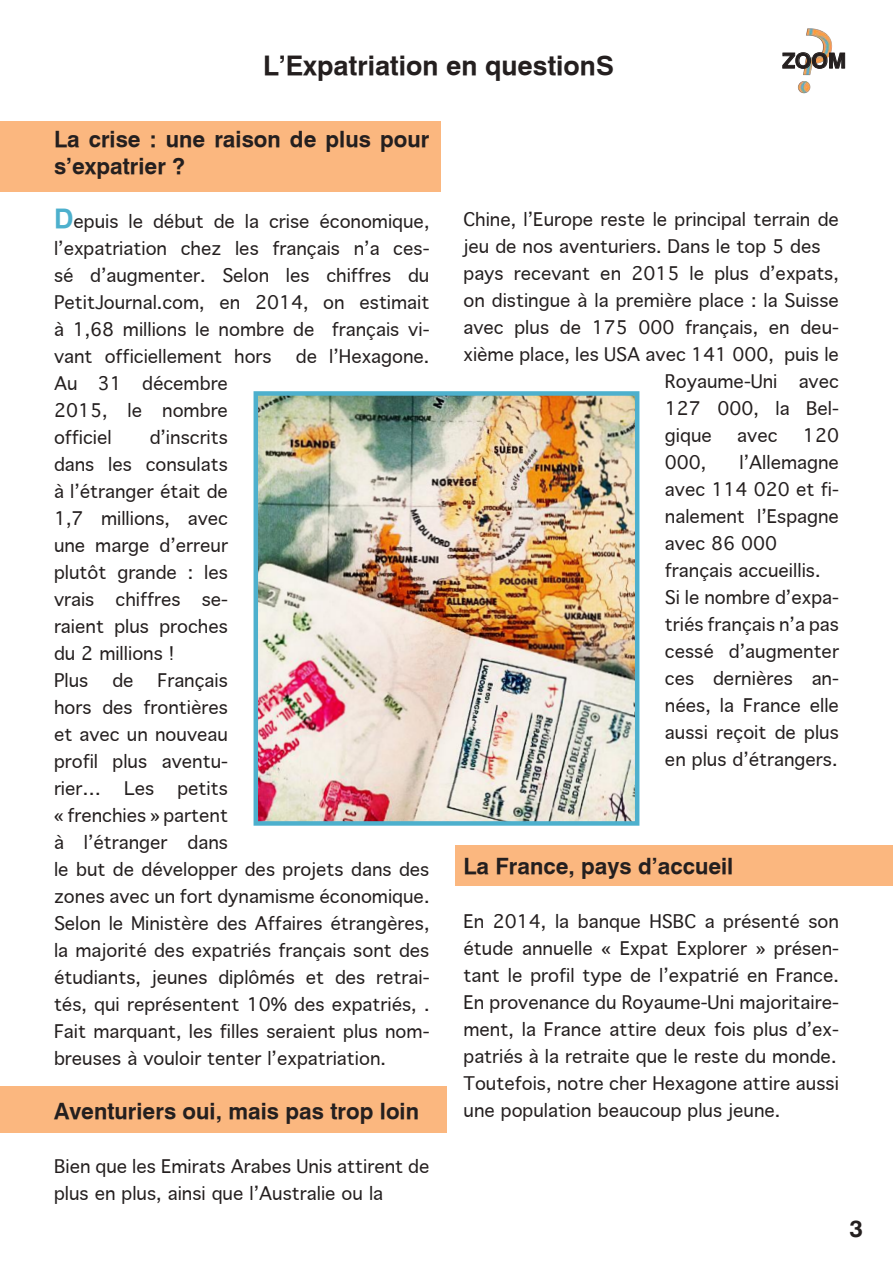
<style>
.page{position:relative;width:893px;height:1263px;background:#fff}
.page>*{position:absolute;margin:0;border:0;box-sizing:border-box;transform-origin:0 0}
.t1{font:700 27px "Geneva";color:#241f1f}
.t2{font:700 24px "Geneva";color:#241f1f}
.t3{font:700 22.5px/27px "Geneva";color:#241f1f}
.t4{font:700 21px "Geneva";color:#241f1f}
.t5{font:18px/27px "Geneva";color:#241f1f}
.s1{font-weight:700;font-size:27px;color:#4db0cd}
</style>
<div class="page">
<div style="left:0;top:1086px;width:446px;height:46px;background:#fbb77f"></div>
<img style="left:798px;top:28px;width:34px;height:66px">
<div style="left:455px;top:845px;width:438px;height:41px;background:#fbb77f"></div>
<div style="left:0;top:121px;width:441px;height:70px;background:#fbb77f"></div>
<img style="left:259px;top:396px;width:375px;height:425px">
<div style="left:254px;top:391px;width:385px;height:435px;border:4px solid #4db0cd"></div>
<svg style="left:782px;top:50px;width:63px;height:19px"></svg>
<h1 class="t1" style="left:263px;top:49px;width:352px">L’Expatriation en questionS</h1>
<p class="t4" style="left:782px;top:48px;width:65px">ZOOM</p>
<p class="t3" style="left:54px;top:125px;width:377px">La crise : une raison de plus pour s’expatrier ?</p>
<p class="t5" style="left:54px;top:208px;width:377px;text-align:justify"><span class="s1">D</span>epuis le début de la crise économique, l’expatriation chez les français n’a ces&shy;sé d’augmenter. Selon les chiffres du PetitJournal.com, en 2014, on estimait à 1,68 millions le nombre de français vi&shy;vant officiellement hors</p>
<p class="t5" style="left:296px;top:343px;width:135px">de l’Hexagone.</p>
<p class="t5" style="left:54px;top:370px;width:176px;text-align:justify">Au 31 décembre 2015, le nombre officiel</p>
<p class="t5" style="left:54px;top:424px;width:176px;text-indent:96px">d’inscrits dans les consulats à l’étranger était de<br>1,7 millions, avec une marge d’erreur plutôt grande : les vrais chiffres se&shy;raient plus proches du 2 millions !<br>Plus</p>
<p class="t5" style="left:112px;top:667px;width:23px">de</p>
<p class="t5" style="left:54px;top:667px;width:176px;text-align:justify;text-indent:103px">Français hors des frontières et avec un nouveau profil plus aventu&shy;rier…</p>
<p class="t5" style="left:54px;top:775px;width:377px;text-indent:123px">petits<br>« frenchies » partent<br>à l’étranger dans<br>le but de développer des projets dans des zones avec un fort dynamisme économique.<br>Selon le Ministère des Affaires étrangères, la majorité des expatriés français sont des étudiants, jeunes diplômés et des retrai&shy;tés, qui représentent 10% des expatriés, .<br>Fait marquant, les filles seraient plus nom&shy;breuses à vouloir tenter l’expatriation.</p>
<p class="t3" style="left:54px;top:1097px;width:367px">Aventuriers oui, mais pas trop loin</p>
<p class="t5" style="left:54px;top:1153px;width:377px">Bien que les Emirats Arabes Unis attirent de plus en plus, ainsi que l’Australie ou la</p>
<p class="t5" style="left:124px;top:775px;width:32px">Les</p>
<p class="t5" style="left:463px;top:206px;width:377px">Chine, l’Europe reste le principal terrain de</p>
<p class="t5" style="left:463px;top:233px;width:359px">jeu de nos aventuriers. Dans le top 5 des</p>
<p class="t5" style="left:463px;top:260px;width:377px">pays recevant en 2015 le plus d’expats,</p>
<p class="t5" style="left:463px;top:287px;width:377px">on distingue à la première place : la Suisse</p>
<p class="t5" style="left:463px;top:314px;width:377px">avec plus de 175 000 français, en deu-</p>
<p class="t5" style="left:463px;top:341px;width:377px">xième place, les USA avec 141 000, puis le</p>
<p class="t5" style="left:665px;top:368px;width:175px">Royaume-Uni avec</p>
<p class="t5" style="left:665px;top:395px;width:176px">127 000, la Bel-</p>
<p class="t5" style="left:665px;top:422px;width:48px">gique</p>
<p class="t5" style="left:737px;top:422px;width:42px">avec</p>
<p class="t5" style="left:803px;top:422px;width:38px">120</p>
<p class="t5" style="left:665px;top:449px;width:43px">000,</p>
<p class="t5" style="left:665px;top:449px;width:176px;text-indent:75px">l’Allemagne avec 114 020 et fi&shy;nalement l’Espagne avec 86 000 français accueillis.<br>Si le nombre d’expa&shy;triés français n’a pas cessé d’augmenter ces dernières an&shy;nées, la France elle aussi reçoit de plus en plus d’étrangers.</p>
<p class="t3" style="left:463px;top:853px;width:271px">La France, pays d’accueil</p>
<p class="t5" style="left:463px;top:908px;width:377px">En 2014, la banque HSBC a présenté son étude annuelle « Expat Explorer » présen&shy;tant le profil type de l’expatrié en France.<br>En provenance du Royaume-Uni majoritaire&shy;ment, la France attire deux fois plus d’ex&shy;patriés à la retraite que le reste du monde.<br>Toutefois, notre cher Hexagone attire aussi une population beaucoup plus jeune.</p>
<h2 class="t2" style="left:849px;top:1213px;width:15px">3</h2>
</div>
